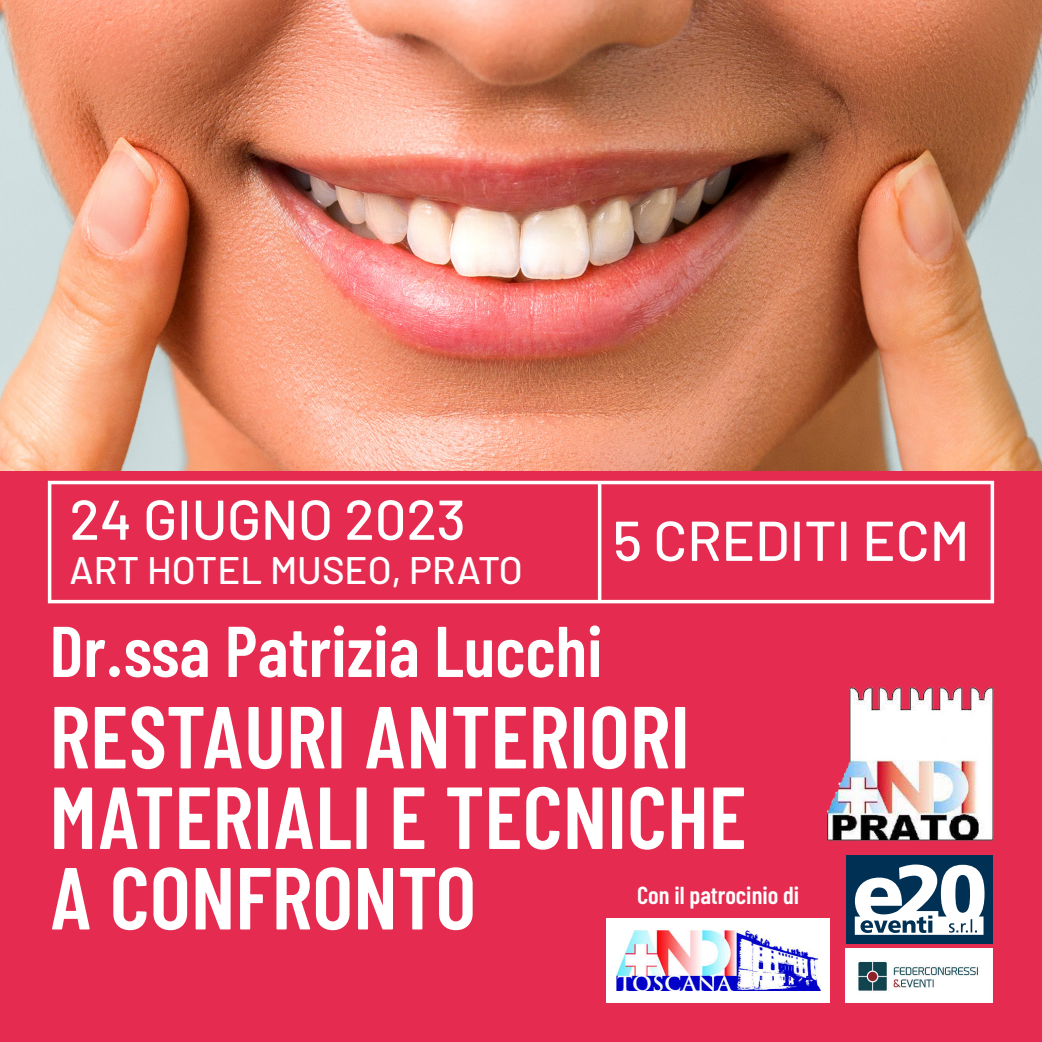
<style>
.page{position:relative;width:1042px;height:1042px;background:#fff}
.page>*{position:absolute;margin:0;border:0;box-sizing:border-box;transform-origin:0 0}
.t1{font:600 87.85px "Barlow Condensed";color:#fff}
.t2{font:600 71.58px "Barlow Condensed";color:#fff}
.t3{font:500 56px "Barlow";color:#fff}
.t4{font:500 38.5px "Barlow";color:#fff}
.t5{font:600 24.5px "Barlow Condensed";color:#fff}
</style>
<div class="page">
<img style="left:0;top:0;width:1042px;height:471px">
<div style="left:0;top:471px;width:1042px;height:571px;background:#e52b50"></div>
<img style="left:846px;top:948px;width:146px;height:54px">
<div style="left:846px;top:855px;width:146px;height:89px;background:#003154"></div>
<svg style="left:855px;top:864px;width:129px;height:71px"></svg>
<div style="left:48px;top:481px;width:946px;height:122px;border:4px solid #fff"></div>
<img style="left:827px;top:687px;width:167px;height:154px">
<hr style="left:598px;top:481px;width:3px;height:119px;background:#fff">
<div style="left:606px;top:918px;width:224px;height:84px;background:#fff"></div>
<img style="left:616px;top:930px;width:204px;height:60px">
<p class="t3" style="left:69px;top:485px;width:398px">24 GIUGNO 2023</p>
<p class="t4" style="left:69px;top:546px;width:455px">ART HOTEL MUSEO, PRATO</p>
<p class="t3" style="left:613px;top:506px;width:358px">5 CREDITI ECM</p>
<p class="t2" style="left:50px;top:607px;width:554px">Dr.ssa Patrizia Lucchi</p>
<p class="t1" style="left:50px;top:682px;width:642px">RESTAURI ANTERIORI</p>
<p class="t1" style="left:50px;top:762px;width:698px">MATERIALI E TECNICHE</p>
<p class="t1" style="left:50px;top:843px;width:428px">A CONFRONTO</p>
<p class="t5" style="left:637px;top:879px;width:164px">Con il patrocinio di</p>
</div>
